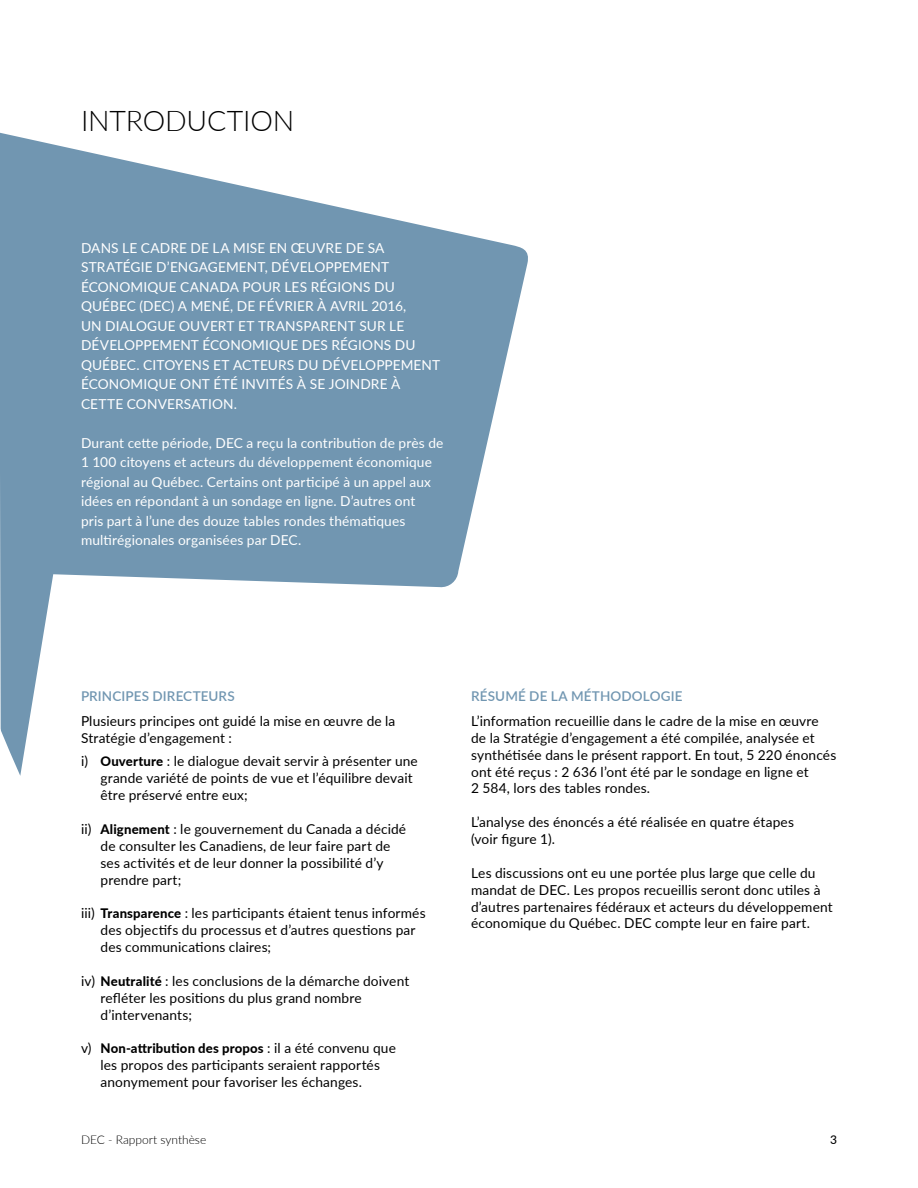
<style>
.page{position:relative;width:918px;height:1188px;background:#fff}
.page>*{position:absolute;margin:0;border:0;box-sizing:border-box;transform-origin:0 0}
.t1{font:300 28.5px "Lato";letter-spacing:-.005em;color:#000}
.t2{font:13.65px/16.8px "Lato";letter-spacing:.01em;color:#000}
.t3{font:13.65px/19.5px "Lato";letter-spacing:.01em;color:#fff}
.t4{font:600 13.5px "Lato";letter-spacing:.01em;color:#7196b1}
.t5{font:800 13.2px "Lato";letter-spacing:.015em;color:#000}
.t6{font:300 12px "Lato";color:#000}
.t7{font:500 12px "Lato";color:#000}
.s1{font-weight:800;font-size:13.2px}
.s2{font-weight:400;font-size:13.65px}
</style>
<div class="page">
<svg style="left:0;top:132px;width:528px;height:644px;fill:#7196b1"></svg>
<h1 class="t1" style="left:81px;top:101px;width:215px">INTRODUCTION</h1>
<p class="t3" style="left:81px;top:238px;width:361px">DANS LE CADRE DE LA MISE EN ŒUVRE DE SA STRATÉGIE D’ENGAGEMENT, DÉVELOPPEMENT ÉCONOMIQUE CANADA POUR LES RÉGIONS DU QUÉBEC (DEC) A MENÉ, DE FÉVRIER À AVRIL 2016,<br>UN DIALOGUE OUVERT ET TRANSPARENT SUR LE DÉVELOPPEMENT ÉCONOMIQUE DES RÉGIONS DU QUÉBEC. CITOYENS ET ACTEURS DU DÉVELOPPEMENT ÉCONOMIQUE ONT ÉTÉ INVITÉS À SE JOINDRE À CETTE CONVERSATION.</p>
<p class="t3" style="left:81px;top:433px;width:364px">Durant cette période, DEC a reçu la contribution de près de 1 100 citoyens et acteurs du développement économique régional au Québec. Certains ont participé à un appel aux idées en répondant à un sondage en ligne. D’autres ont<br>pris part à l’une des douze tables rondes thématiques multirégionales organisées par DEC.</p>
<p class="t4" style="left:81px;top:686px;width:155px">PRINCIPES DIRECTEURS</p>
<p class="t2" style="left:81px;top:712px;width:316px">Plusieurs principes ont guidé la mise en œuvre de la<br>Stratégie d’engagement :</p>
<p class="t2" style="left:101px;top:753px;width:319px;text-indent:-20px">i) <span class="s1">Ouverture</span> : le dialogue devait servir à présenter une grande variété de points de vue et l’équilibre devait être préservé entre eux;</p>
<p class="t2" style="left:101px;top:820px;width:307px;text-indent:-20px">ii) <span class="s1">Alignement</span> : le gouvernement du Canada a décidé de consulter les Canadiens, de leur faire part de ses activités et de leur donner la possibilité d’y prendre part;</p>
<p class="t2" style="left:101px;top:904px;width:327px;text-indent:-20px">iii) <span class="s1">Transparence</span> : les participants étaient tenus informés des objectifs du processus et d’autres questions par des communications claires;</p>
<p class="t2" style="left:101px;top:972px;width:310px;text-indent:-20px">iv) <span class="s1">Neutralité</span> : les conclusions de la démarche doivent refléter les positions du plus grand nombre d’intervenants;</p>
<p class="t5" style="left:81px;top:1039px;width:316px"><span class="s2">v)</span> Non-attribution des propos <span class="s2">: il a été convenu que</span></p>
<p class="t2" style="left:101px;top:1056px;width:281px">les propos des participants seraient rapportés anonymement pour favoriser les échanges.</p>
<p class="t4" style="left:471px;top:686px;width:213px">RÉSUMÉ DE LA MÉTHODOLOGIE</p>
<p class="t2" style="left:471px;top:712px;width:367px">L’information recueillie dans le cadre de la mise en œuvre de la Stratégie d’engagement a été compilée, analysée et synthétisée dans le présent rapport. En tout, 5 220 énoncés ont été reçus : 2 636 l’ont été par le sondage en ligne et<br>2 584, lors des tables rondes.</p>
<p class="t2" style="left:471px;top:813px;width:324px">L’analyse des énoncés a été réalisée en quatre étapes (voir figure 1).</p>
<p class="t2" style="left:471px;top:864px;width:363px">Les discussions ont eu une portée plus large que celle du mandat de DEC. Les propos recueillis seront donc utiles à d’autres partenaires fédéraux et acteurs du développement économique du Québec. DEC compte leur en faire part.</p>
<p class="t6" style="left:81px;top:1131px;width:127px">DEC - Rapport synthèse</p>
<p class="t7" style="left:830px;top:1131px;width:8px">3</p>
</div>
